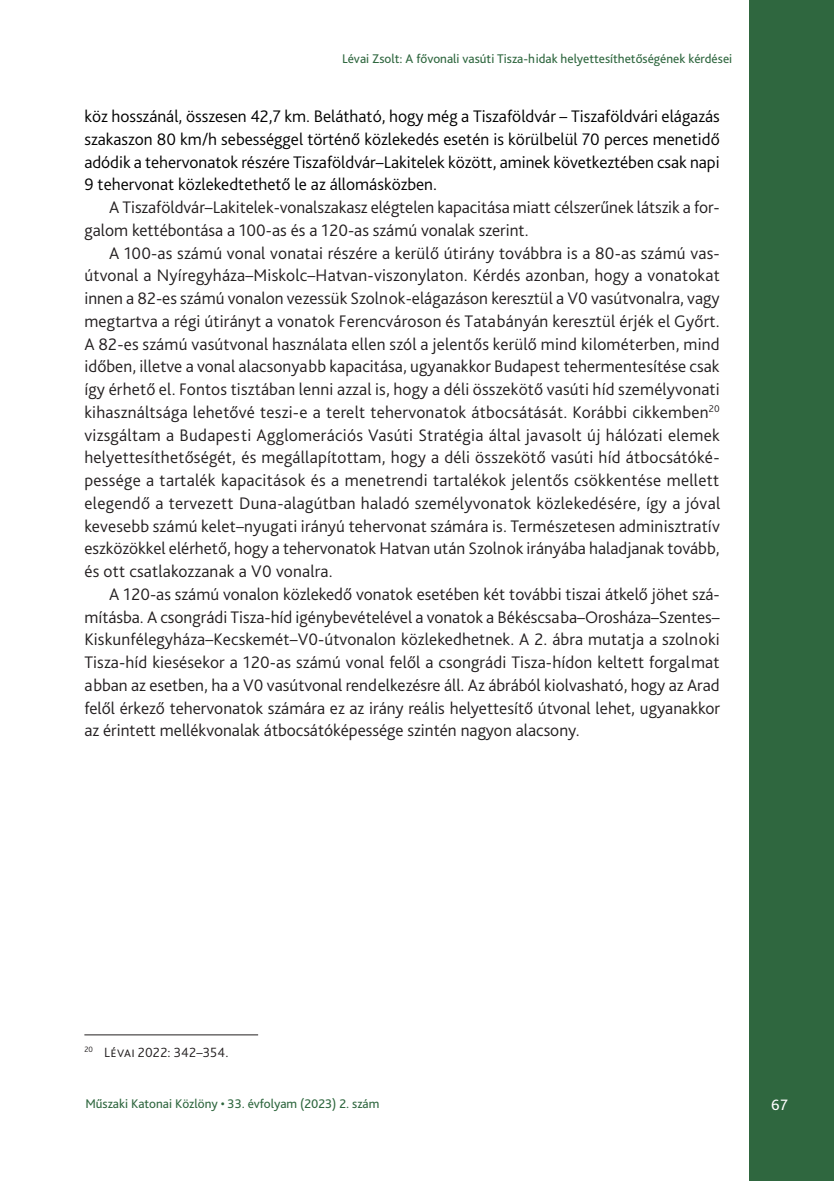
<style>
.page{position:relative;width:834px;height:1181px;background:#fff}
.page>*{position:absolute;margin:0;border:0;box-sizing:border-box;transform-origin:0 0}
.Szöveg{font:300 17.5px/22.8px "Bliss Pro";letter-spacing:.005em;color:#231f20;text-align:justify}
.Szöveg_1st___3_mm{font:300 17.5px/22.8px "Bliss Pro";color:#000;text-align:justify}
.t1{font:15.75px "Bliss Pro";color:#fff}
.Lábjegyzet{font:300 14px "Bliss Pro";letter-spacing:.015em;color:#231f20}
.t2{font:13.12px "Bliss Pro";color:#2f673f}
</style>
<div class="page">
<div style="left:749px;top:0;width:84px;height:1181px;background:#2f673f"></div>
<hr style="left:84px;top:1034px;width:174px;height:1px;background:#231f20">
<p class="t2" style="left:342px;top:50px;width:391px">Lévai Zsolt: A fővonali vasúti Tisza-hidak helyettesíthetőségének kérdései</p>
<p class="Szöveg_1st___3_mm" style="left:84px;top:104px;width:636px">köz hosszánál, összesen 42,7 km. Belátható, hogy még a Tiszaföldvár – Tiszaföldvári elágazás szakaszon 80 km/h sebességgel történő közlekedés esetén is körülbelül 70 perces menetidő adódik a tehervonatok részére Tiszaföldvár–Lakitelek között, aminek következtében csak napi 9 tehervonat közlekedtethető le az állomásközben.</p>
<p class="Szöveg" style="left:84px;top:195px;width:636px;text-indent:25px">A Tiszaföldvár–Lakitelek-vonalszakasz elégtelen kapacitása miatt célszerűnek látszik a for&shy;galom kettébontása a 100-as és a -120-as számú vonalak szerint.</p>
<p class="Szöveg" style="left:84px;top:241px;width:637px;text-indent:25px">A 100-as számú vonal vonatai részére a kerülő útirány továbbra is a -80-as számú vas&shy;útvonal a Nyíregyháza–Miskolc–Hatvan-viszonylaton. Kérdés azonban, hogy a vonatokat innen a -82-es számú vonalon vezessük Szolnok-elágazáson keresztül a V0 vasútvonalra, vagy megtartva a régi útirányt a vonatok Ferencvároson és Tatabányán keresztül érjék el Győrt.<br>A -82-es számú vasútvonal használata ellen szól a jelentős kerülő mind kilométerben, mind időben, illetve a vonal alacsonyabb kapacitása, ugyanakkor Budapest tehermentesítése csak így érhető el. Fontos tisztában lenni azzal is, hogy a déli összekötő vasúti híd személyvonati kihasználtsága lehetővé teszi-e a terelt tehervonatok átbocsátását. Korábbi cikkemben<sup>20 </sup>vizsgáltam a Budapesti Agglomerációs Vasúti Stratégia által javasolt új hálózati elemek helyettesíthetőségét, és megállapítottam, hogy a déli összekötő vasúti híd átbocsátóké&shy;pessége a tartalék kapacitások és a menetrendi tartalékok jelentős csökkentése mellett elegendő a tervezett Duna-alagútban haladó személyvonatok közlekedésére, így a jóval kevesebb számú kelet–nyugati irányú tehervonat számára is. Természetesen adminisztratív eszközökkel elérhető, hogy a tehervonatok Hatvan után Szolnok irányába haladjanak tovább, és ott csatlakozzanak a V0 vonalra.</p>
<p class="Szöveg" style="left:84px;top:582px;width:637px;text-indent:25px">A 120-as számú vonalon közlekedő vonatok esetében két további tiszai átkelő jöhet szá&shy;mításba. A csongrádi Tisza-híd igénybevételével a vonatok a Békéscsaba–Orosháza–Szentes– Kiskunfélegyháza–Kecskemét–V0-útvonalon közlekedhetnek. A -2. ábra mutatja a szolnoki Tisza-híd kiesésekor a -120-as számú vonal felől a csongrádi Tisza-hídon keltett forgalmat abban az esetben, ha a V0 vasútvonal rendelkezésre áll. Az ábrából kiolvasható, hogy az Arad felől érkező tehervonatok számára ez az irány reális helyettesítő útvonal lehet, ugyanakkor az érintett mellékvonalak átbocsátóképessége szintén nagyon alacsony.</p>
<p class="Lábjegyzet" style="left:84px;top:1043px;width:145px"><sup>20</sup> Lévai 2022: 342–354.</p>
<p class="t2" style="left:85px;top:1095px;width:295px">Műszaki Katonai Közlöny • 33. évfolyam (2023) 2. szám</p>
<p class="t1" style="left:770px;top:1095px;width:18px">67</p>
</div>
